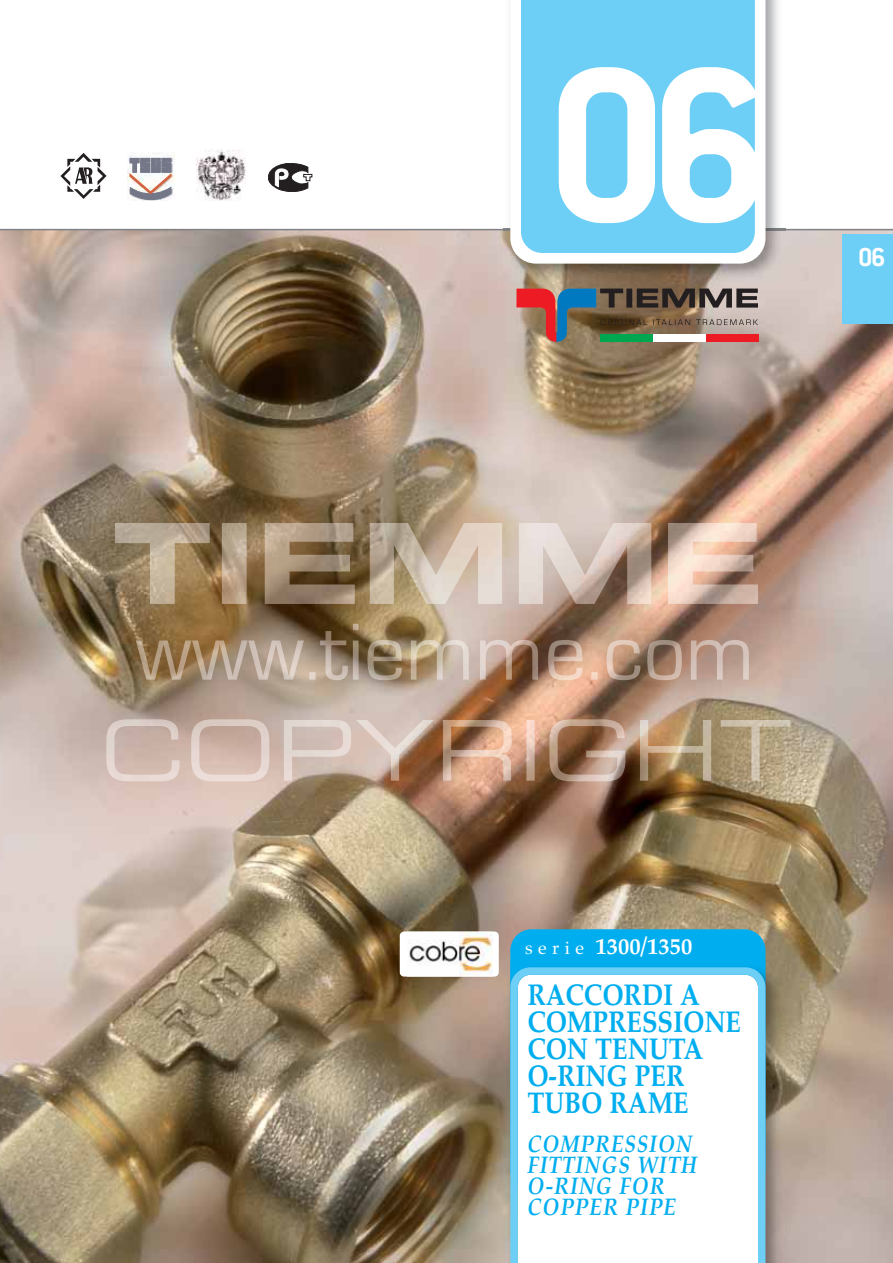
<style>
.page{position:relative;width:893px;height:1263px;background:#fff}
.page>*{position:absolute;margin:0;border:0;box-sizing:border-box;transform-origin:0 0}
.t1{font:700 240px "Conduit ITC";color:#fff}
.t2{font:700 30px/27px "Palatino";color:#00aeef;scale:.85 1}
.t3{font:700 28.5px "Conduit ITC";color:#fff}
.t4{font:italic 700 24px/21px "Palatino";letter-spacing:.05em;color:#00aeef;scale:.85 1}
.t5{font:700 22.5px "Palatino";color:#fff}
.s1{font-weight:400;font-size:18px}
</style>
<div class="page">
<img style="left:0;top:230px;width:892px;height:1033px">
<div style="left:510px;top:929px;width:255px;height:263px;background:#00aeef;border-radius:21px"></div>
<hr style="left:0;top:229px;width:892px;height:1px;background:#808285">
<img style="left:503px;top:0;width:282px;height:283px">
<img style="left:503px;top:229px;width:282px;height:1px">
<svg style="left:510px;top:0;width:255px;height:264px"></svg>
<div style="left:521px;top:0;width:234px;height:253px;background:#6dcff6"></div>
<svg style="left:600px;top:289px;width:158px;height:19px;background:#594d44"></svg>
<svg style="left:556px;top:289px;width:40px;height:53px;background:#477384"></svg>
<svg style="left:516px;top:289px;width:40px;height:53px;background:#c95c52"></svg>
<svg style="left:600px;top:319px;width:158px;height:6px"></svg>
<div style="left:600px;top:334px;width:53px;height:8px;background:#00a650"></div>
<div style="left:653px;top:334px;width:53px;height:8px;background:#fff"></div>
<div style="left:706px;top:334px;width:52px;height:8px;background:#ed1c24"></div>
<svg style="left:60px;top:153px;width:46px;height:46px"></svg>
<img style="left:127px;top:153px;width:48px;height:43px">
<svg style="left:130px;top:158px;width:41px;height:43px"></svg>
<svg style="left:268px;top:163px;width:44px;height:29px"></svg>
<img style="left:503px;top:960px;width:282px;height:303px">
<svg style="left:510px;top:967px;width:255px;height:296px"></svg>
<img style="left:197px;top:149px;width:49px;height:52px">
<div style="left:400px;top:932px;width:99px;height:45px;background:#fff;border-radius:4px"></div>
<img style="left:407px;top:932px;width:85px;height:45px">
<div style="left:842px;top:234px;width:50px;height:89px;background:#6dcff6"></div>
<img style="left:106px;top:719px;width:684px;height:62px">
<img style="left:136px;top:624px;width:504px;height:56px">
<img style="left:115px;top:523px;width:643px;height:81px">
<h1 class="t1" style="left:546px;top:70px;width:227px">06</h1>
<p class="t3" style="left:858px;top:248px;width:29px">06</p>
<p class="t5" style="left:525px;top:938px;width:169px"><span class="s1">s e r i e</span> 1300/1350</p>
<p class="t2" style="left:527px;top:985px;width:253px">RACCORDI A<br>COMPRESSIONE<br>CON TENUTA<br>O-RING PER<br>TUBO RAME</p>
<p class="t4" style="left:527px;top:1136px;width:201px">COMPRESSION<br>FITTINGS WITH<br>O-RING FOR<br>COPPER PIPE</p>
</div>
